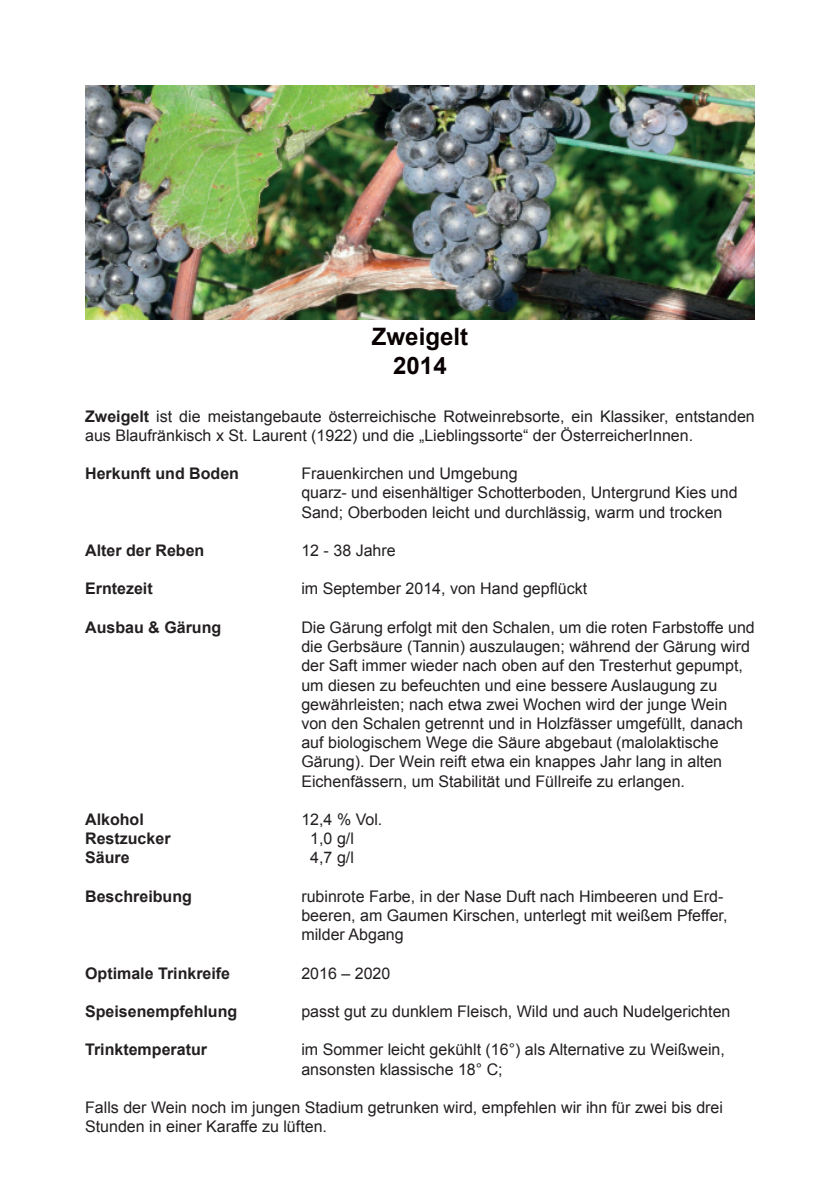
<style>
.page{position:relative;width:840px;height:1191px;background:#fff}
.page>*{position:absolute;margin:0;border:0;box-sizing:border-box;transform-origin:0 0}
.t1{font:700 24px/28.8px "Arial";color:#090002;text-align:center}
.t2{font:16px/19.2px "Arial";color:#231f20}
.t3{font:700 16px "Arial";color:#231f20}
.s1{font-weight:700}
</style>
<div class="page">
<img style="left:85px;top:85px;width:669px;height:234px">
<h1 class="t1" style="left:372px;top:323px;width:98px">Zweigelt<br>2014</h1>
<p class="t2" style="left:85px;top:406px;width:670px"><span class="s1">Zweigelt</span> ist die meistangebaute österreichische Rotweinrebsorte, ein Klassiker, entstanden aus Blaufränkisch x St. Laurent (1922) und die „Lieblingssorte“ der ÖsterreicherInnen.</p>
<p class="t3" style="left:85px;top:463px;width:155px">Herkunft und Boden</p>
<p class="t2" style="left:301px;top:464px;width:437px">Frauenkirchen und Umgebung<br>quarz- und eisenhältiger Schotterboden, Untergrund Kies und<br>Sand; Oberboden leicht und durchlässig, warm und trocken</p>
<p class="t3" style="left:85px;top:540px;width:121px">Alter der Reben</p>
<p class="t2" style="left:301px;top:541px;width:96px">12 - 38 Jahre</p>
<p class="t3" style="left:85px;top:578px;width:69px">Erntezeit</p>
<p class="t2" style="left:301px;top:579px;width:287px">im September 2014, von Hand gepflückt</p>
<p class="t3" style="left:85px;top:616px;width:138px">Ausbau &amp; Gärung</p>
<p class="t2" style="left:301px;top:618px;width:454px">Die Gärung erfolgt mit den Schalen, um die roten Farbstoffe und die Gerbsäure (Tannin) auszulaugen; während der Gärung wird der Saft immer wieder nach oben auf den Tresterhut gepumpt, um diesen zu befeuchten und eine bessere Auslaugung zu gewährleisten; nach etwa zwei Wochen wird der junge Wein von den Schalen getrennt und in Holzfässer umgefüllt, danach auf biologischem Wege die Säure abgebaut (malolaktische Gärung). Der Wein reift etwa ein knappes Jahr lang in alten Eichenfässern, um Stabilität und Füllreife zu erlangen.</p>
<p class="t3" style="left:85px;top:808px;width:60px">Alkohol</p>
<p class="t2" style="left:301px;top:810px;width:82px">12,4 % Vol.</p>
<p class="t3" style="left:85px;top:828px;width:87px">Restzucker</p>
<p class="t2" style="left:310px;top:829px;width:45px">1,0 g/l</p>
<p class="t3" style="left:85px;top:847px;width:46px">Säure</p>
<p class="t2" style="left:310px;top:848px;width:45px">4,7 g/l</p>
<p class="t3" style="left:85px;top:885px;width:108px">Beschreibung</p>
<p class="t2" style="left:301px;top:886px;width:427px">rubinrote Farbe, in der Nase Duft nach Himbeeren und Erd&shy;beeren, am Gaumen Kirschen, unterlegt mit weißem Pfeffer, milder Abgang</p>
<p class="t3" style="left:85px;top:962px;width:146px">Optimale Trinkreife</p>
<p class="t2" style="left:301px;top:963px;width:90px">2016 – 2020</p>
<p class="t3" style="left:85px;top:1000px;width:154px">Speisenempfehlung</p>
<p class="t2" style="left:301px;top:1002px;width:430px">passt gut zu dunklem Fleisch, Wild und auch Nudelgerichten</p>
<p class="t3" style="left:85px;top:1039px;width:123px">Trinktemperatur</p>
<p class="t2" style="left:301px;top:1040px;width:425px">im Sommer leicht gekühlt (16°) als Alternative zu Weißwein, ansonsten klassische 18° C;</p>
<p class="t2" style="left:85px;top:1098px;width:639px">Falls der Wein noch im jungen Stadium getrunken wird, empfehlen wir ihn für zwei bis drei<br>Stunden in einer Karaffe zu lüften.</p>
</div>
